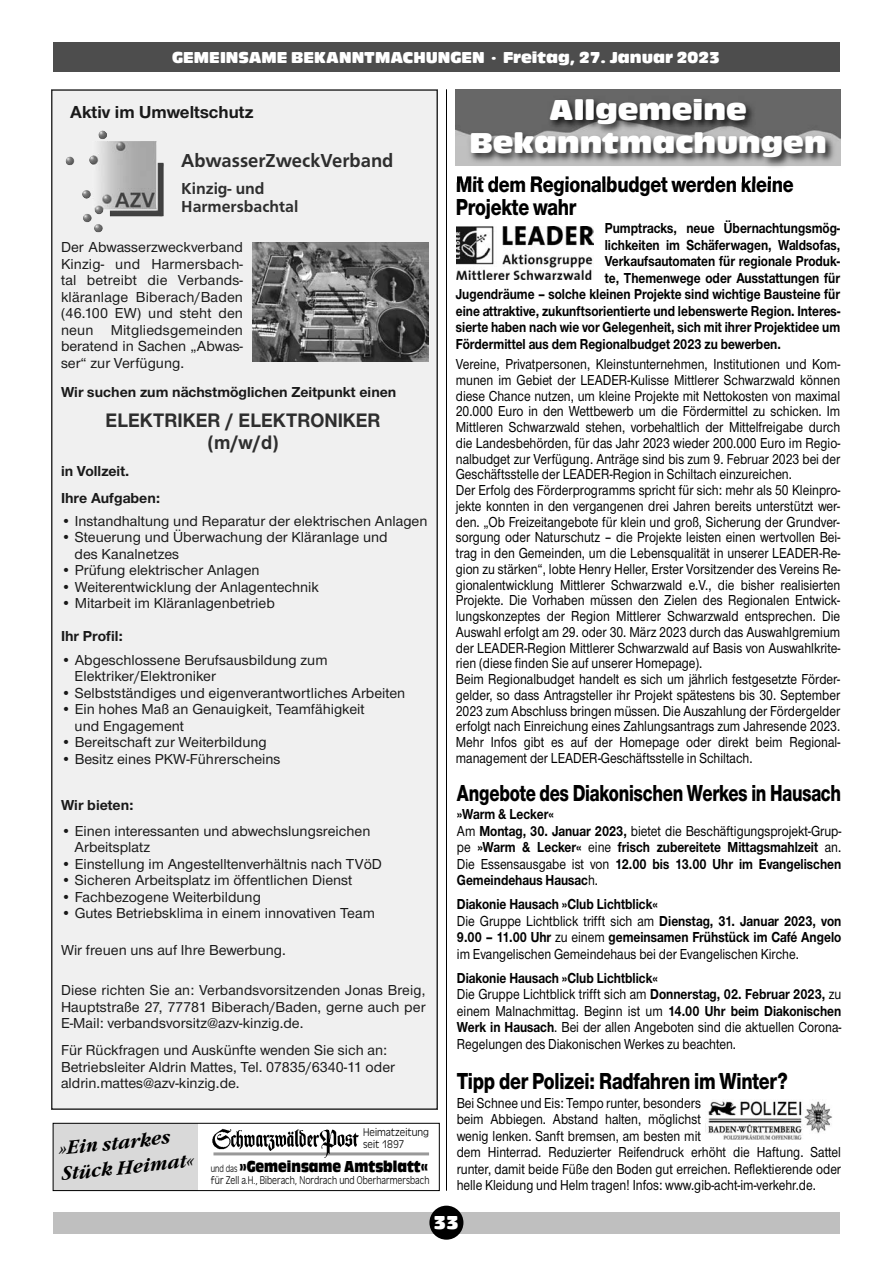
<style>
.page{position:relative;width:893px;height:1263px;background:#fff}
.page>*{position:absolute;margin:0;border:0;box-sizing:border-box;transform-origin:0 0}
.t1{font:30px "Antique Olive T Compact Ro 1";color:#fff;scale:1.05 1}
.t2{font:800 24px/22.5px "Nimbus Sans Novus T";letter-spacing:-.01em;color:#000;scale:.8 1}
.t3{font:800 24px "Nimbus Sans Novus T";letter-spacing:-.01em;color:#000;scale:.75 1}
.t4{font:700 20.25px/22.5px "Nimbus Sans Novus T";color:#2e2e2e;text-align:center;scale:.95 1}
.t5{font:italic 700 19.5px "Garamond Itc T";color:#000;scale:.95 1}
.t6{font:500 19.5px "Frutus T";color:#2e2e2e}
.t7{font:19.5px "Antique Olive T Compact Ro 1";color:#fff}
.t8{font:700 18px "Nimbus Sans Novus T";color:#191919}
.t9{font:16.5px "Antique Olive T Compact Ro 1";color:#fff}
.t10{font:16.5px "Antique Olive T Compact";color:#000;scale:.8 1}
.t11{font:500 16.5px/18px "Frutus T";color:#2e2e2e}
.t12{font:500 15px/15.8px "Nimbus Sans Novus T";color:#000;text-align:justify;scale:.85 1}
.t13{font:500 15px/16.5px "Nimbus Sans Novus T";color:#191919}
.t14{font:700 15px/16.5px "Nimbus Sans Novus T";color:#000;text-align:justify;scale:.85 1}
.t15{font:700 15px/27px "Nimbus Sans Novus T";color:#191919}
.t16{font:300 11.7px "Antique Olive T";color:#000;scale:.85 1}
.t17{font:300 11.7px "Antique Olive T";color:#000;scale:.95 1}
.s1{font-weight:700}
.s2{font-family:"Antique Olive T";font-weight:300;font-size:10.5px}
.s3{font-weight:500}
</style>
<div class="page">
<hr style="left:446px;top:89px;width:1px;height:1102px;background:#000">
<div style="left:53px;top:1212px;width:786px;height:21px;background:#bfbfbf"></div>
<div style="left:429px;top:1206px;width:34px;height:34px;background:#000;border-radius:50%"></div>
<div style="left:53px;top:43px;width:786px;height:29px;background:#4d4d4d"></div>
<div style="left:53px;top:91px;width:383px;height:1017px;background:#f0f0f0"></div>
<div style="left:51px;top:89px;width:387px;height:1021px;border:2px solid #2e2e2e"></div>
<img style="left:82px;top:130px;width:82px;height:87px">
<img style="left:253px;top:242px;width:175px;height:120px">
<div style="left:53px;top:1123px;width:144px;height:67px;background:#d9d9d9"></div>
<div style="left:53px;top:1123px;width:387px;height:68px;border:1px solid #000"></div>
<hr style="left:213px;top:1152px;width:216px;height:3px;background:#999">
<img style="left:212px;top:1128px;width:149px;height:30px">
<img style="left:705px;top:1101px;width:127px;height:39px">
<img style="left:456px;top:89px;width:384px;height:2px">
<img style="left:455px;top:91px;width:386px;height:91px">
<img style="left:457px;top:176px;width:144px;height:6px">
<img style="left:456px;top:91px;width:384px;height:55px">
<img style="left:457px;top:227px;width:136px;height:52px">
<p class="t9" style="left:172px;top:51px;width:549px">GEMEINSAME BEKANNTMACHUNGEN · Freitag, 27. Januar 2023</p>
<p class="t8" style="left:70px;top:106px;width:185px">Aktiv im Umweltschutz</p>
<p class="t6" style="left:181px;top:149px;width:214px">AbwasserZweckVerband</p>
<p class="t11" style="left:181px;top:179px;width:119px">Kinzig- und<br>Harmersbachtal</p>
<p class="t13" style="left:61px;top:240px;width:184px;text-align:justify">Der Abwasserzweckverband Kinzig- und Harmersbach&shy;tal betreibt die Verbands - kläranlage Biberach/Baden (46.100 EW) und steht den neun Mitgliedsgemeinden beratend in Sachen „Abwas&shy;ser“ zur Verfügung.</p>
<p class="t15" style="left:61px;top:380px;width:337px">Wir suchen zum nächstmöglichen Zeitpunkt einen</p>
<p class="t4" style="left:106px;top:411px;width:291px">ELEKTRIKER / ELEKTRONIKER (m/w/d)</p>
<p class="t15" style="left:61px;top:459px;width:101px">in Vollzeit.<br>Ihre Aufgaben:</p>
<p class="t13" style="left:61px;top:514px;width:368px">• Instandhaltung und Reparatur der elektrischen Anlagen</p>
<p class="t13" style="left:75px;top:530px;width:315px;text-indent:-14px">• Steuerung und Überwachung der Kläranlage und des Kanalnetzes</p>
<p class="t13" style="left:61px;top:563px;width:200px">• Prüfung elektrischer Anlagen</p>
<p class="t13" style="left:61px;top:580px;width:259px">• Weiterentwicklung der Anlagentechnik</p>
<p class="t13" style="left:61px;top:588px;width:215px;line-height:32.2px">• Mitarbeit im Kläranlagenbetrieb<br><span class="s1">Ihr Profil:</span></p>
<p class="t13" style="left:75px;top:653px;width:254px;text-indent:-14px">• Abgeschlossene Berufsausbildung zum<br>Elektriker/Elektroniker</p>
<p class="t13" style="left:61px;top:686px;width:346px">• Selbstständiges und eigenverantwortliches Arbeiten</p>
<p class="t13" style="left:75px;top:702px;width:292px;text-indent:-14px">• Ein hohes Maß an Genauigkeit, Teamfähigkeit und Engagement</p>
<p class="t13" style="left:61px;top:735px;width:207px">• Bereitschaft zur Weiterbildung</p>
<p class="t13" style="left:61px;top:752px;width:221px">• Besitz eines PKW-Führerscheins</p>
<p class="t15" style="left:61px;top:793px;width:74px">Wir bieten:</p>
<p class="t13" style="left:75px;top:824px;width:297px;text-indent:-14px">• Einen interessanten und abwechslungsreichen<br>Arbeitsplatz</p>
<p class="t13" style="left:61px;top:857px;width:322px">• Einstellung im Angestelltenverhältnis nach TVöD</p>
<p class="t13" style="left:61px;top:873px;width:293px">• Sicheren Arbeitsplatz im öffentlichen Dienst</p>
<p class="t13" style="left:61px;top:890px;width:201px">• Fachbezogene Weiterbildung</p>
<p class="t13" style="left:61px;top:906px;width:315px">• Gutes Betriebsklima in einem innovativen Team</p>
<p class="t13" style="left:61px;top:943px;width:226px">Wir freuen uns auf Ihre Bewerbung.</p>
<p class="t13" style="left:61px;top:983px;width:366px;text-align:justify">Diese richten Sie an: Verbandsvorsitzenden Jonas Breig, Hauptstraße 27, 77781 Biberach/Baden, gerne auch per E-Mail: verbandsvorsitz@azv-kinzig.de.</p>
<p class="t13" style="left:61px;top:1043px;width:335px">Für Rückfragen und Auskünfte wenden Sie sich an:<br>Betriebsleiter Aldrin Mattes, Tel. 07835/6340-11 oder aldrin.mattes@azv-kinzig.de.</p>
<p class="t17" style="left:363px;top:1125px;width:71px">Heimatzeitung</p>
<p class="t17" style="left:363px;top:1137px;width:45px">seit 1897</p>
<p class="t5" style="left:58px;top:1141px;width:120px;rotate:-6deg">»Ein starkes</p>
<p class="t5" style="left:60px;top:1166px;width:142px;rotate:-6deg">Stück Heimat«</p>
<p class="t10" style="left:211px;top:1158px;width:273px"><span class="s2">und das</span> »Gemeinsame Amtsblatt«</p>
<p class="t16" style="left:211px;top:1173px;width:259px">für Zell a.H., Biberach, Nordrach und Oberharmersbach</p>
<p class="t1" style="left:549px;top:100px;width:190px">Allgemeine</p>
<p class="t1" style="left:469px;top:133px;width:342px">Bekanntmachungen</p>
<p class="t2" style="left:456px;top:175px;width:424px">Mit dem Regionalbudget werden kleine<br>Projekte wahr</p>
<p class="t14" style="left:605px;top:221px;width:278px">Pumptracks, neue Übernachtungsmög-</p>
<p class="t14" style="left:605px;top:238px;width:278px">lichkeiten im Schäferwagen, Waldsofas,</p>
<p class="t14" style="left:605px;top:254px;width:278px">Verkaufsautomaten für regionale Produk-</p>
<p class="t14" style="left:605px;top:271px;width:279px">te, Themenwege oder Ausstattungen für</p>
<p class="t14" style="left:456px;top:287px;width:454px">Jugendräume – solche kleinen Projekte sind wichtige Bausteine für</p>
<p class="t14" style="left:456px;top:304px;width:454px">eine attraktive, zukunftsorientierte und lebenswerte Region. Interes-</p>
<p class="t14" style="left:456px;top:320px;width:454px">sierte haben nach wie vor Gelegenheit, sich mit ihrer Projektidee um</p>
<p class="t14" style="left:456px;top:337px;width:384px">Fördermittel aus dem Regionalbudget 2023 zu bewerben.</p>
<p class="t12" style="left:456px;top:358px;width:454px">Vereine, Privatpersonen, Kleinstunternehmen, Institutionen und Kom&shy;munen im Gebiet der LEADER-Kulisse Mittlerer Schwarzwald können diese Chance nutzen, um kleine Projekte mit Nettokosten von maximal 20.000 Euro in den Wettbewerb um die Fördermittel zu schicken. Im Mittleren Schwarzwald stehen, vorbehaltlich der Mittelfreigabe durch die Landesbehörden, für das Jahr 2023 wieder 200.000 Euro im Regio&shy;nalbudget zur Verfügung. Anträge sind bis zum 9. Februar 2023 bei der Geschäftsstelle der LEADER-Region in Schiltach einzureichen.</p>
<p class="t12" style="left:456px;top:484px;width:454px">Der Erfolg des Förderprogramms spricht für sich: mehr als 50 Kleinpro&shy;jekte konnten in den vergangenen drei Jahren bereits unterstützt wer&shy;den. „Ob Freizeitangebote für klein und groß, Sicherung der Grundver&shy;sorgung oder Naturschutz – die Projekte leisten einen wertvollen Bei&shy;trag in den Gemeinden, um die Lebensqualität in unserer LEADER-Re&shy;gion zu stärken“, lobte Henry Heller, Erster Vorsitzender des Vereins Re&shy;gionalentwicklung Mittlerer Schwarzwald e.V., die bisher realisierten Projekte. Die Vorhaben müssen den Zielen des Regionalen Entwick&shy;lungskonzeptes der Region Mittlerer Schwarzwald entsprechen. Die Auswahl erfolgt am 29. oder 30. März 2023 durch das Auswahlgremium der LEADER-Region Mittlerer Schwarzwald auf Basis von Auswahlkrite&shy;rien (diese finden Sie auf unserer Homepage).</p>
<p class="t12" style="left:456px;top:673px;width:454px">Beim Regionalbudget handelt es sich um jährlich festgesetzte Förder&shy;gelder, so dass Antragsteller ihr Projekt spätestens bis 30. September 2023 zum Abschluss bringen müssen. Die Auszahlung der Fördergelder erfolgt nach Einreichung eines Zahlungsantrags zum Jahresende 2023.<br>Mehr Infos gibt es auf der Homepage oder direkt beim Regional - management der LEADER-Geschäftsstelle in Schiltach.</p>
<p class="t3" style="left:457px;top:785px;width:514px">Angebote des Diakonischen Werkes in Hausach</p>
<p class="t14" style="left:457px;top:807px;width:116px">»Warm &amp; Lecker«</p>
<p class="t14" style="left:457px;top:824px;width:454px"><span class="s3">Am</span> Montag, 30. Januar 2023, <span class="s3">bietet die Beschäftigungsprojekt-Grup&shy;pe</span> »Warm &amp; Lecker« <span class="s3">eine</span> frisch zubereitete Mittagsmahlzeit <span class="s3">an.<br>Die Essensausgabe ist von</span> 12.00 bis 13.00 Uhr im Evangelischen Gemeindehaus Hausac<span class="s3">h.</span></p>
<p class="t14" style="left:457px;top:897px;width:238px">Diakonie Hausach »Club Lichtblick«</p>
<p class="t12" style="left:457px;top:914px;width:454px;line-height:16.5px">Die Gruppe Lichtblick trifft sich am <span class="s1">Dienstag, 31. Januar 2023, von 9.00 – 11.00 Uhr</span> zu einem <span class="s1">gemeinsamen Frühstück im Café Angelo </span>im Evangelischen Gemeindehaus bei der Evangelischen Kirche.</p>
<p class="t14" style="left:457px;top:971px;width:238px">Diakonie Hausach »Club Lichtblick«</p>
<p class="t12" style="left:457px;top:988px;width:454px;line-height:16.5px">Die Gruppe Lichtblick trifft sich am <span class="s1">Donnerstag, 02. Februar 2023,</span> zu einem Malnachmittag. Beginn ist um <span class="s1">14.00 Uhr beim Diakonischen Werk in Hausach</span>. Bei der allen Angeboten sind die aktuellen Corona-Regelungen des Diakonischen Werkes zu beachten.</p>
<p class="t2" style="left:457px;top:1072px;width:415px">Tipp der Polizei: Radfahren im Winter?</p>
<p class="t12" style="left:457px;top:1096px;width:454px;line-height:16.5px;text-align:left">Bei Schnee und Eis: Tempo runter, besonders<br>beim Abbiegen. Abstand halten, möglichst<br>wenig lenken. Sanft bremsen, am besten mit<br>dem Hinterrad. Reduzierter Reifendruck erhöht die Haftung. Sattel runter, damit beide Füße den Boden gut erreichen. Reflektierende oder helle Kleidung und Helm tragen! Infos: www.gib-acht-im-verkehr.de.</p>
<p class="t7" style="left:433px;top:1215px;width:27px">33</p>
</div>
